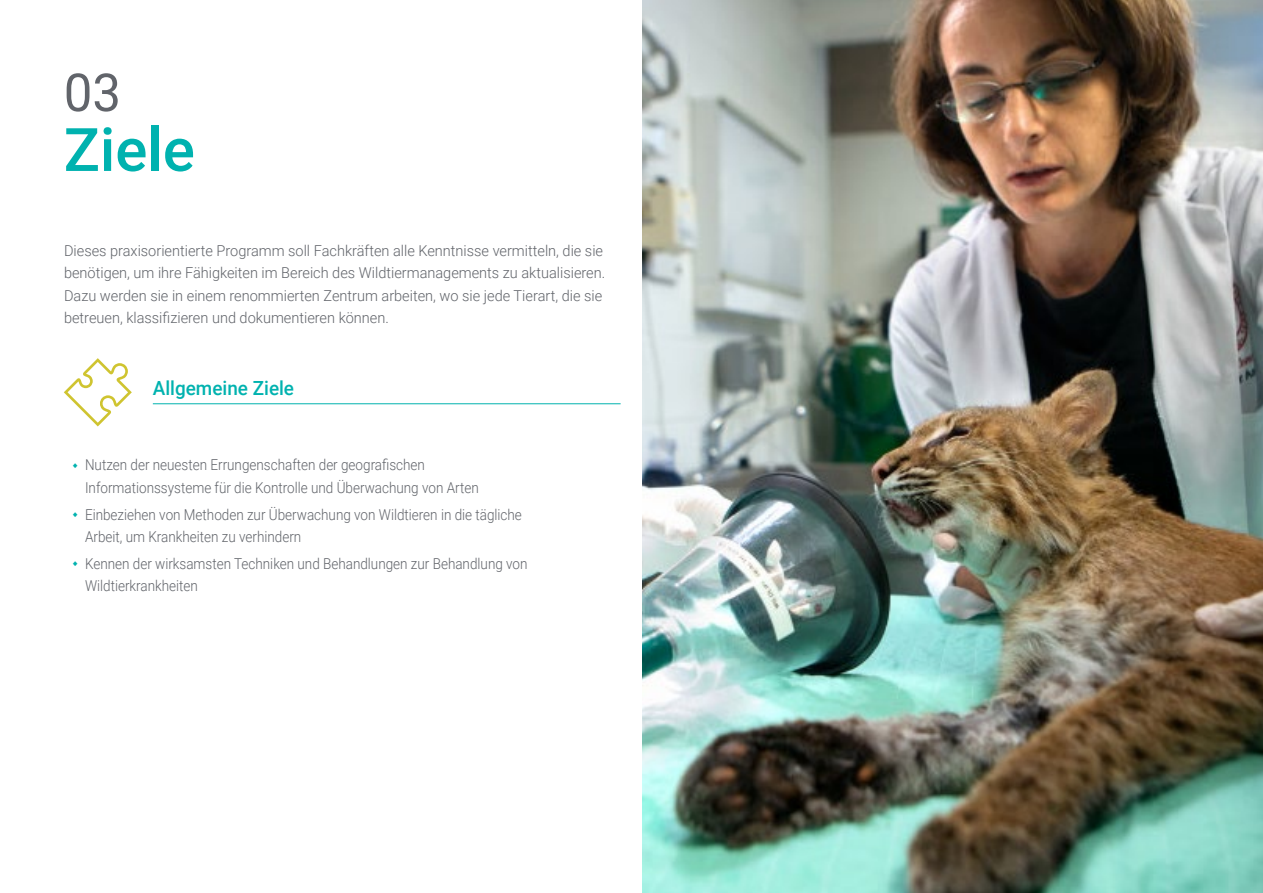
<style>
.page{position:relative;width:1263px;height:893px;background:#fff}
.page>*{position:absolute;margin:0;border:0;box-sizing:border-box;transform-origin:0 0}
.t1{font:500 60px "Roboto";color:#00b2af}
.t2{font:52.5px "Roboto";color:#61646a}
.t3{font:500 19.5px "Roboto";color:#00b2af}
.t4{font:300 15px/22.5px "Roboto";color:#61646a;scale:.9 1}
.t5{font:300 15px/22.5px "Roboto";color:#61646a}
</style>
<div class="page">
<img style="left:642px;top:0;width:621px;height:893px">
<hr style="left:153px;top:403px;width:468px;height:1px;background:#00b2af">
<svg style="left:64px;top:358px;width:68px;height:68px"></svg>
<h2 class="t2" style="left:64px;top:56px;width:59px">03</h2>
<h1 class="t1" style="left:64px;top:108px;width:133px">Ziele</h1>
<p class="t5" style="left:64px;top:239px;width:543px">Dieses praxisorientierte Programm soll Fachkräften alle Kenntnisse vermitteln, die sie benötigen, um ihre Fähigkeiten im Bereich des Wildtiermanagements zu aktualisieren.<br>Dazu werden sie in einem renommierten Zentrum arbeiten, wo sie jede Tierart, die sie betreuen, klassifizieren und dokumentieren können.</p>
<h3 class="t3" style="left:153px;top:375px;width:143px">Allgemeine Ziele</h3>
<p class="t4" style="left:85px;top:453px;width:439px">Nutzen der neuesten Errungenschaften der geografischen<br>Informationssysteme für die Kontrolle und Überwachung von Arten</p>
<p class="t4" style="left:85px;top:503px;width:487px">Einbeziehen von Methoden zur Überwachung von Wildtieren in die tägliche<br>Arbeit, um Krankheiten zu verhindern</p>
<p class="t4" style="left:85px;top:552px;width:493px">Kennen der wirksamsten Techniken und Behandlungen zur Behandlung von<br>Wildtierkrankheiten</p>
</div>
